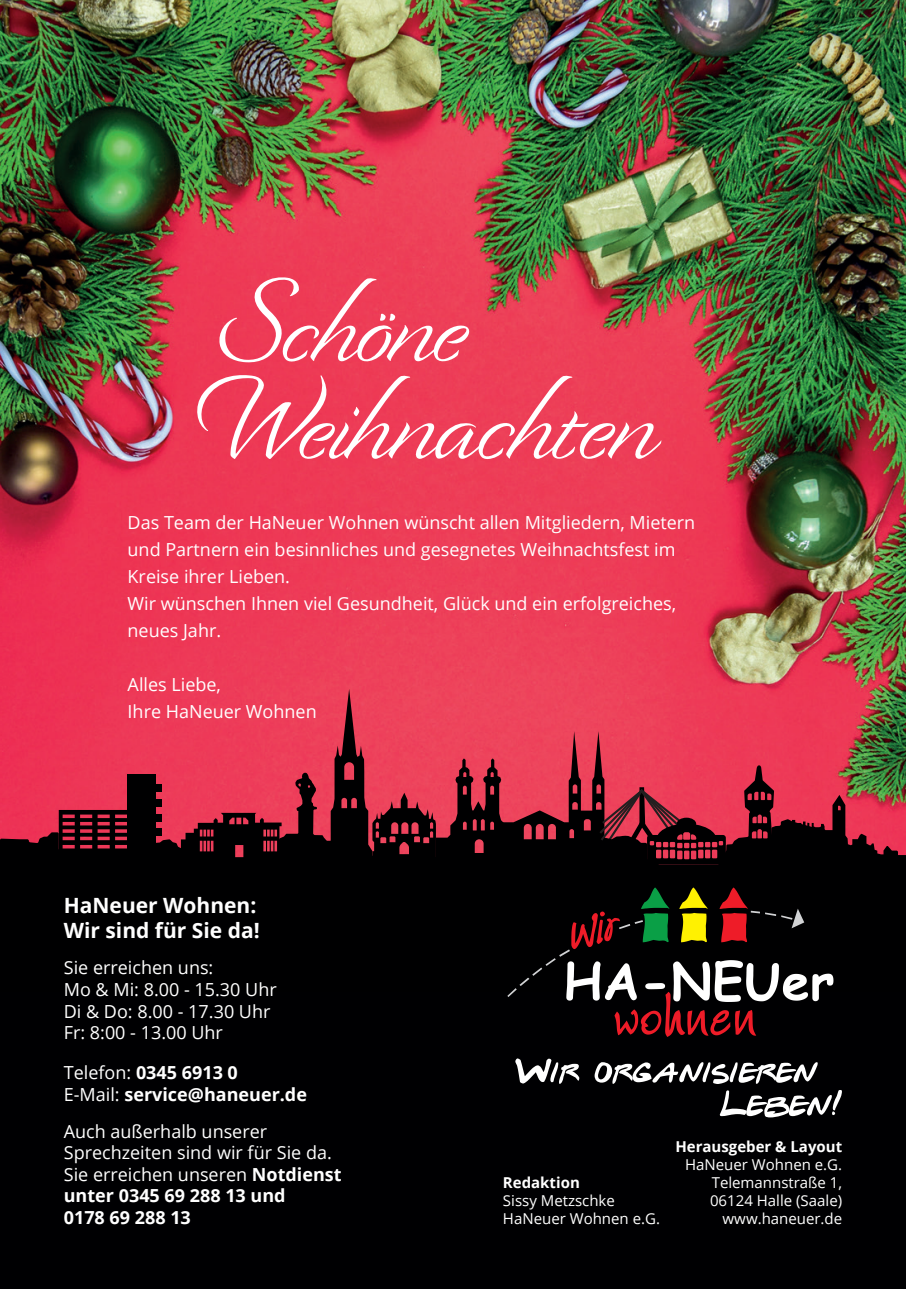
<style>
.page{position:relative;width:906px;height:1289px;background:#fff}
.page>*{position:absolute;margin:0;border:0;box-sizing:border-box;transform-origin:0 0}
.t1{font:124.5px/97.5px "Recherche";color:#fff}
.t2{font:700 21px/25.2px "Open Sans";color:#fff}
.t3{font:18px/21.6px "Open Sans";color:#fff}
.t4{font:700 18px/21.6px "Open Sans";color:#fff}
.t5{font:15px/18px "Open Sans";color:#fff;text-align:right}
.t6{font:700 15px "Open Sans";color:#fff}
.s1{font-weight:400}
.s2{font-weight:700}
</style>
<div class="page">
<img style="left:0;top:0;width:906px;height:819px">
<div style="left:0;top:866px;width:906px;height:422px;background:#000002"></div>
<svg style="left:59px;top:810px;width:69px;height:9px"></svg>
<div style="left:128px;top:774px;width:28px;height:78px;background:#000001"></div>
<div style="left:152px;top:784px;width:9px;height:7px;background:#000001"></div>
<div style="left:152px;top:799px;width:9px;height:7px;background:#000001"></div>
<div style="left:152px;top:814px;width:9px;height:7px;background:#000001"></div>
<svg style="left:0;top:819px;width:181px;height:47px;background:#410e18"></svg>
<svg style="left:515px;top:1058px;width:64px;height:25px"></svg>
<svg style="left:594px;top:1062px;width:223px;height:21px"></svg>
<svg style="left:720px;top:1090px;width:122px;height:27px"></svg>
<svg style="left:181px;top:689px;width:725px;height:347px"></svg>
<h1 class="t1" style="left:198px;top:269px;width:460px">Schöne<br>Weihnachten</h1>
<p class="t3" style="left:128px;top:508px;width:569px;line-height:27px">Das Team der HaNeuer Wohnen wünscht allen Mitgliedern, Mietern und Partnern ein besinnliches und gesegnetes Weihnachtsfest im Kreise ihrer Lieben.<br>Wir wünschen Ihnen viel Gesundheit, Glück und ein erfolgreiches, neues Jahr.</p>
<p class="t3" style="left:128px;top:670px;width:191px;line-height:27px">Alles Liebe,<br>Ihre HaNeuer Wohnen</p>
<p class="t2" style="left:64px;top:891px;width:197px">HaNeuer Wohnen:<br>Wir sind für Sie da!</p>
<p class="t3" style="left:64px;top:956px;width:214px">Sie erreichen uns:<br>Mo &amp; Mi: 8.00 - 15.30 Uhr<br>Di &amp; Do: 8.00 - 17.30 Uhr<br>Fr: 8:00 - 13.00 Uhr</p>
<p class="t4" style="left:64px;top:1061px;width:245px"><span class="s1">Telefon:</span> 0345 6913 0<br><span class="s1">E-Mail:</span> service@haneuer.de</p>
<p class="t3" style="left:64px;top:1119px;width:279px">Auch außerhalb unserer<br>Sprechzeiten sind wir für Sie da.<br>Sie erreichen unseren <span class="s2">Notdienst unter 0345 69 288 13 und<br>0178 69 288 13</span></p>
<p class="t6" style="left:503px;top:1171px;width:78px">Redaktion</p>
<p class="t5" style="left:503px;top:1191px;width:158px;text-align:left">Sissy Metzschke<br>HaNeuer Wohnen e.G.</p>
<p class="t6" style="left:675px;top:1136px;width:168px">Herausgeber &amp; Layout</p>
<p class="t5" style="left:685px;top:1155px;width:159px">HaNeuer Wohnen e.G.<br>Telemannstraße 1,<br>06124 Halle (Saale) www.haneuer.de</p>
</div>
